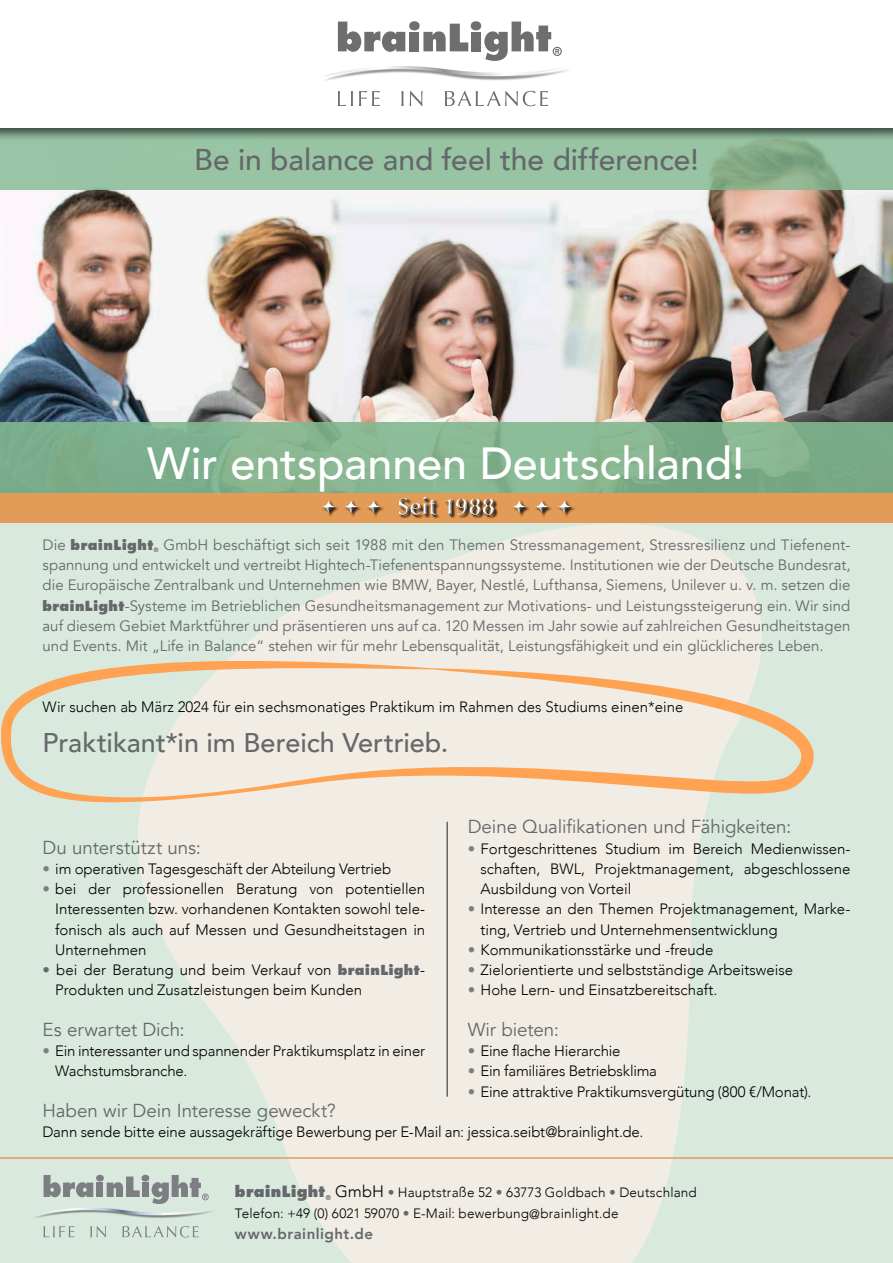
<style>
.page{position:relative;width:893px;height:1263px;background:#fff}
.page>*{position:absolute;margin:0;border:0;box-sizing:border-box;transform-origin:0 0}
.t1{font:500 45px "Avenir";color:#fff}
.t2{font:500 30px "Avenir";color:#65686b}
.t3{font:500 27px "Avenir";color:#65686b}
.t4{font:18.75px "Avenir";letter-spacing:-.005em;color:#65686b}
.t5{font:300 15px/20.2px "Avenir";color:#000}
.t6{font:15px/20.2px "Avenir";color:#65686b;text-align:justify}
.t7{font:800 15px "Avenir";letter-spacing:.03em;color:#65686b}
.t8{font:800 15px "Futura";letter-spacing:.02em;color:#65686b}
.t9{font:300 13.5px/20.9px "Avenir";letter-spacing:.01em;color:#000}
.t10{font:800 13.5px "Futura";letter-spacing:.03em;color:#65686b}
.t11{font:800 6.45px "Futura";color:#65686b}
.t12{font:800 5.85px "Futura";color:#65686b}
.s1{font-family:"Futura";font-weight:800;font-size:13.5px}
.s2{font-family:"Avenir";font-weight:400;font-size:15px}
.s3{color:#7d7e84}
.s4{color:#65686b}
.s5{font-family:"Futura";font-weight:800;font-size:13.5px;color:#65686b}
.s6{font-size:16.5px}
</style>
<div class="page">
<img style="left:0;top:189px;width:893px;height:233px">
<div style="left:0;top:523px;width:893px;height:740px;background:#d9e9dd"></div>
<svg style="left:0;top:141px;width:893px;height:48px;background:#95c0a0"></svg>
<div style="left:0;top:0;width:893px;height:141px;background:#000;opacity:.63"></div>
<div style="left:0;top:0;width:893px;height:128px;background:#fff"></div>
<svg style="left:338px;top:91px;width:15px;height:15px"></svg>
<svg style="left:359px;top:91px;width:21px;height:15px"></svg>
<svg style="left:401px;top:91px;width:3px;height:15px"></svg>
<svg style="left:410px;top:91px;width:13px;height:15px"></svg>
<svg style="left:445px;top:91px;width:103px;height:15px"></svg>
<svg style="left:322px;top:22px;width:245px;height:59px"></svg>
<div style="left:0;top:422px;width:893px;height:71px;background:linear-gradient(to right,#82b490,#82b18c)"></div>
<div style="left:0;top:493px;width:893px;height:30px;background:#e39b58"></div>
<svg style="left:138px;top:523px;width:624px;height:740px;fill:#f1ece4"></svg>
<svg style="left:1px;top:660px;width:813px;height:144px;fill:#f1ece4"></svg>
<div style="left:321px;top:499px;width:19px;height:19px;background:#000;opacity:.75"></div>
<svg style="left:321px;top:499px;width:16px;height:16px"></svg>
<div style="left:344px;top:499px;width:19px;height:19px;background:#000;opacity:.75"></div>
<svg style="left:344px;top:499px;width:16px;height:16px"></svg>
<div style="left:366px;top:499px;width:19px;height:19px;background:#000;opacity:.75"></div>
<svg style="left:366px;top:499px;width:16px;height:16px"></svg>
<div style="left:512px;top:499px;width:19px;height:19px;background:#000;opacity:.75"></div>
<svg style="left:512px;top:499px;width:15px;height:16px"></svg>
<div style="left:534px;top:499px;width:19px;height:19px;background:#000;opacity:.75"></div>
<svg style="left:534px;top:499px;width:16px;height:16px"></svg>
<div style="left:557px;top:499px;width:19px;height:19px;background:#000;opacity:.75"></div>
<svg style="left:557px;top:499px;width:15px;height:16px"></svg>
<div style="left:399px;top:497px;width:99px;height:22px;background:#000;opacity:.75"></div>
<svg style="left:399px;top:497px;width:97px;height:19px"></svg>
<svg style="left:44px;top:1226px;width:31px;height:11px"></svg>
<svg style="left:90px;top:1226px;width:16px;height:11px"></svg>
<svg style="left:122px;top:1226px;width:77px;height:11px"></svg>
<img style="left:212px;top:1208px;width:6px;height:12px">
<svg style="left:34px;top:1175px;width:178px;height:45px"></svg>
<hr style="left:446px;top:822px;width:2px;height:275px;background:#65686b">
<hr style="left:0;top:1157px;width:893px;height:2px;background:#e39b58">
<h2 class="t2" style="left:194px;top:134px;width:506px">Be in balance and feel the difference!</h2>
<h1 class="t1" style="left:147px;top:424px;width:599px">Wir entspannen Deutschland!</h1>
<p class="t6" style="left:43px;top:535px;width:809px;text-indent:121px">GmbH beschäftigt sich seit 1988 mit den Themen Stressmanagement, Stressresilienz und Tiefenent&shy;spannung und entwickelt und vertreibt Hightech-Tiefenentspannungssysteme. Institutionen wie der Deutsche Bundesrat, die Europäische Zentralbank und Unternehmen wie BMW, Bayer, Nestlé, Lufthansa, Siemens, Unilever u. v. m. setzen die <span class="s1">brainLight</span>-Systeme im Betrieblichen Gesundheitsmanagement zur Motivations- und Leistungssteigerung ein. Wir sind auf diesem Gebiet Marktführer und präsentieren uns auf ca. 120 Messen im Jahr sowie auf zahlreichen Gesundheitstagen und Events. Mit „Life in Balance“ stehen wir für mehr Lebensqualität, Leistungsfähigkeit und ein glücklicheres Leben.</p>
<p class="t10" style="left:43px;top:536px;width:112px"><span class="s2">Die</span> brainLight</p>
<p class="t12" style="left:154px;top:546px;width:6px">®</p>
<p class="t5" style="left:43px;top:697px;width:642px">Wir suchen ab März 2024 für ein sechsmonatiges Praktikum im Rahmen des Studiums einen*eine</p>
<h3 class="t3" style="left:43px;top:720px;width:407px">Praktikant*in im Bereich Vertrieb.</h3>
<p class="t4" style="left:43px;top:836px;width:160px">Du unterstützt uns:</p>
<p class="t5" style="left:43px;top:859px;width:350px"><span class="s3">•</span> im operativen Tagesgeschäft der Abteilung Vertrieb</p>
<p class="t5" style="left:55px;top:879px;width:371px;text-align:justify;text-indent:-13px"><span class="s3">•</span> bei der professionellen Beratung von potentiellen Interessenten bzw. vorhandenen Kontakten sowohl tele&shy;fonisch als auch auf Messen und Gesundheitstagen in Unternehmen</p>
<p class="t5" style="left:55px;top:960px;width:371px;text-indent:-13px"><span class="s4">•</span> bei der Beratung und beim Verkauf von <span class="s5">brainLight</span>-<br>Produkten und Zusatzleistungen beim Kunden</p>
<p class="t4" style="left:43px;top:1018px;width:144px">Es erwartet Dich:</p>
<p class="t5" style="left:55px;top:1041px;width:371px;text-indent:-13px"><span class="s3">•</span> Ein interessanter und spannender Praktikumsplatz in einer<br>Wachstumsbranche.</p>
<p class="t4" style="left:468px;top:816px;width:325px">Deine Qualifikationen und Fähigkeiten:</p>
<p class="t5" style="left:480px;top:838px;width:371px;text-align:justify;text-indent:-13px"><span class="s3">•</span> Fortgeschrittenes Studium im Bereich Medienwissen&shy;schaften, BWL, Projektmanagement, abgeschlossene Ausbildung von Vorteil</p>
<p class="t5" style="left:480px;top:899px;width:371px;text-indent:-13px"><span class="s3">•</span> Interesse an den Themen Projektmanagement, Marke&shy;ting, Vertrieb und Unternehmensentwicklung</p>
<p class="t5" style="left:468px;top:940px;width:247px"><span class="s3">•</span> Kommunikationsstärke und -freude</p>
<p class="t5" style="left:468px;top:960px;width:327px"><span class="s3">•</span> Zielorientierte und selbstständige Arbeitsweise</p>
<p class="t5" style="left:468px;top:980px;width:251px"><span class="s3">•</span> Hohe Lern- und Einsatzbereitschaft.</p>
<p class="t4" style="left:468px;top:1018px;width:93px">Wir bieten:</p>
<p class="t5" style="left:468px;top:1041px;width:154px"><span class="s3">•</span> Eine flache Hierarchie</p>
<p class="t5" style="left:468px;top:1061px;width:191px"><span class="s3">•</span> Ein familiäres Betriebsklima</p>
<p class="t5" style="left:468px;top:1081px;width:345px"><span class="s3">•</span> Eine attraktive Praktikumsvergütung (800 €/Monat).</p>
<p class="t4" style="left:43px;top:1099px;width:295px">Haben wir Dein Interesse geweckt?</p>
<p class="t5" style="left:43px;top:1122px;width:602px">Dann sende bitte eine aussagekräftige Bewerbung per E-Mail an: jessica.seibt@brainlight.de.</p>
<p class="t9" style="left:235px;top:1182px;width:463px;text-indent:100px"><span class="s6">GmbH</span> <span class="s4">•</span> Hauptstraße 52 <span class="s4">•</span> 63773 Goldbach <span class="s4">•</span> Deutschland<br>Telefon: +49 (0) 6021 59070 <span class="s4">•</span> E-Mail: bewerbung@brainlight.de</p>
<p class="t7" style="left:235px;top:1221px;width:140px">www.brainlight.de</p>
<p class="t8" style="left:235px;top:1182px;width:92px">brainLight</p>
<p class="t11" style="left:326px;top:1193px;width:7px">®</p>
</div>
